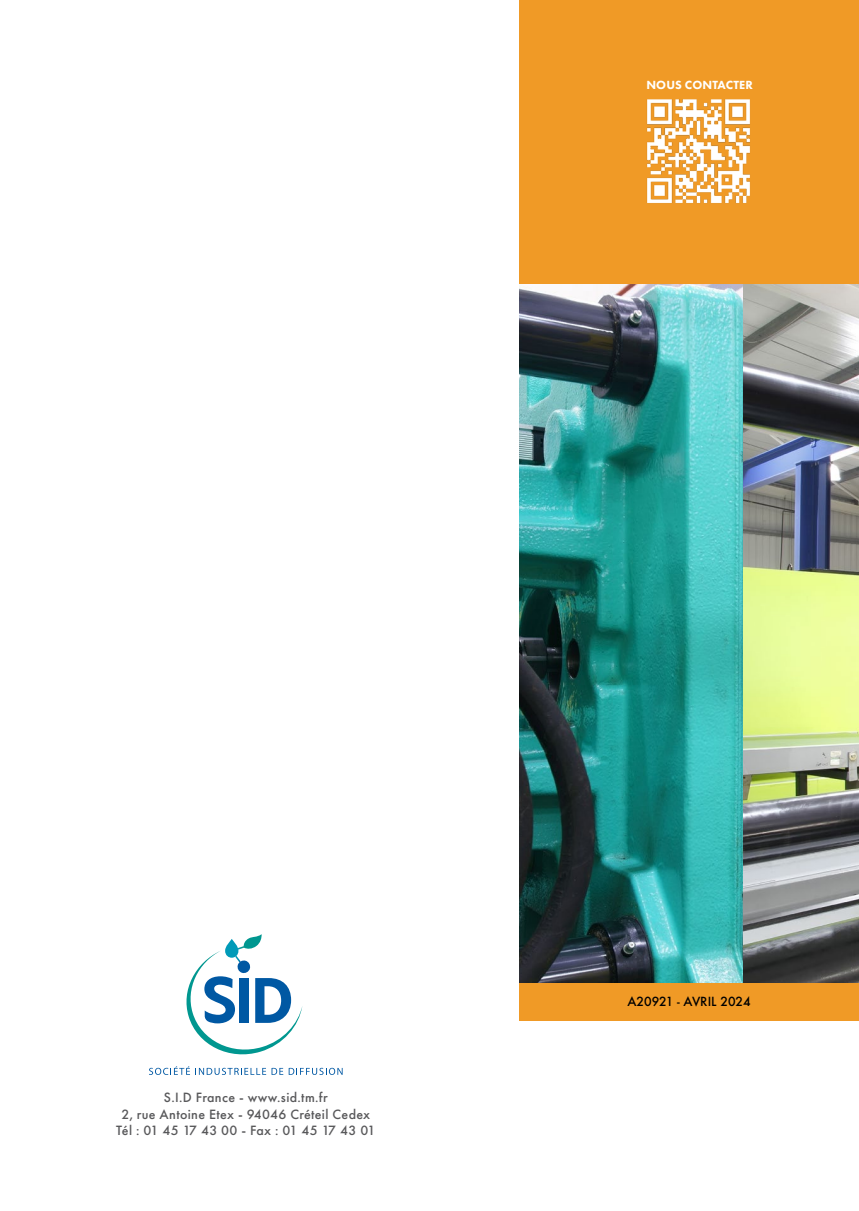
<style>
.page{position:relative;width:859px;height:1211px;background:#fff}
.page>*{position:absolute;margin:0;border:0;box-sizing:border-box;transform-origin:0 0}
.t1{font:500 14px/16.8px "Futura PT";letter-spacing:.025em;color:#58585a;text-align:center}
.t2{font:500 12.25px "Futura";color:#000}
.t3{font:800 12.25px "Futura PT";letter-spacing:.01em;color:#fff}
</style>
<div class="page">
<img style="left:741px;top:285px;width:117px;height:698px">
<img style="left:519px;top:284px;width:222px;height:699px">
<div style="left:519px;top:0;width:339px;height:284px;background:#f09a26"></div>
<img style="left:647px;top:99px;width:103px;height:105px">
<div style="left:519px;top:983px;width:339px;height:38px;background:#f09a26"></div>
<svg style="left:186px;top:934px;width:116px;height:121px"></svg>
<svg style="left:149px;top:1066px;width:193px;height:8px"></svg>
<p class="t3" style="left:646px;top:77px;width:108px">NOUS CONTACTER</p>
<p class="t1" style="left:116px;top:1088px;width:260px">S.I.D France - www.sid.tm.fr<br>2, rue Antoine Etex - 94046 Créteil Cedex<br>Tél : 01 45 17 43 00 - Fax : 01 45 17 43 01</p>
<p class="t2" style="left:627px;top:993px;width:125px">A20921 - AVRIL 2024</p>
</div>
